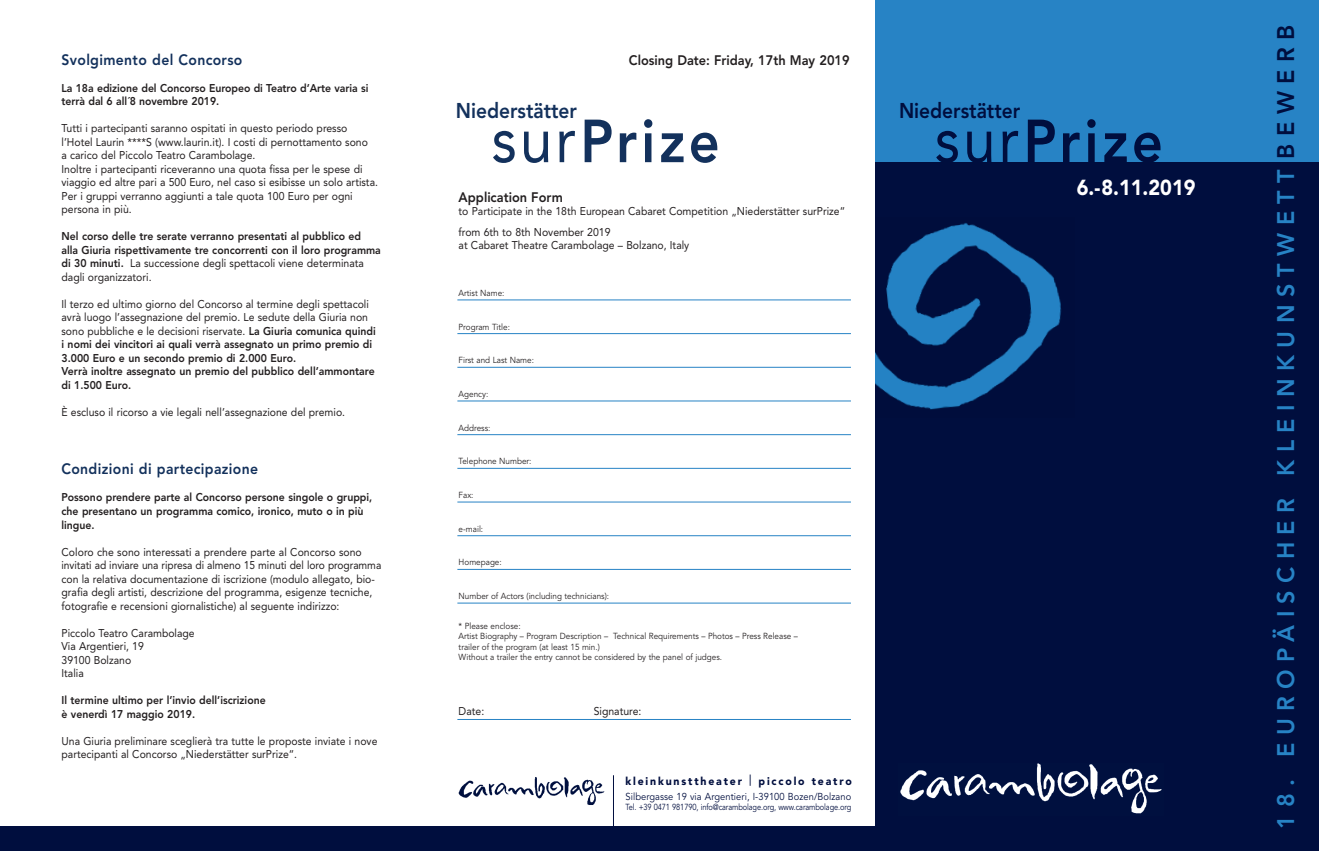
<style>
.page{position:relative;width:1319px;height:851px;background:#fff}
.page>*{position:absolute;margin:0;border:0;box-sizing:border-box;transform-origin:0 0}
.t1{font:800 60.12px "Avenir LT Std";color:#13315c;scale:.9 1}
.t2{font:800 60.12px "Avenir LT Std";color:#000e3e;scale:.9 1}
.t3{font:800 23.88px "Avenir LT Std";letter-spacing:.315em;color:#2783c5}
.t4{font:900 21.62px "Avenir LT Std";color:#fff;scale:.92 1}
.t5{font:800 21.25px "Avenir LT Std";color:#13315c;scale:.9 1}
.t6{font:800 21.25px "Avenir LT Std";color:#000e3e;scale:.9 1}
.t7{font:800 15px "Avenir LT Std";letter-spacing:.025em;color:#13315c;scale:.93 1}
.t8{font:800 13.75px "Avenir LT Std";color:#231f20;scale:.93 1}
.t9{font:11.25px/13.5px "Avenir LT Std";color:#231f20;scale:.93 1}
.t10{font:800 11.25px/13.5px "Avenir LT Std";color:#231f20;scale:.93 1}
.t11{font:900 11.12px "Avenir LT Std";letter-spacing:.175em;color:#000e3e;scale:.95 1}
.t12{font:10px "Avenir LT Std";letter-spacing:.01em;color:#000e3e;scale:.93 1}
.t13{font:8.75px/10.5px "Avenir LT Std";color:#231f20;scale:.93 1}
.t14{font:8.75px "Avenir LT Std";letter-spacing:-.01em;color:#000e3e;scale:.85 1}
.s1{font-weight:400}
.s2{font-weight:400;font-size:65.25px}
.s3{font-weight:500;font-size:11.25px}
.s4{color:#000e3e}
</style>
<div class="page">
<div style="left:875px;top:0;width:443px;height:207px;background:#2783c5"></div>
<div style="left:875px;top:162px;width:443px;height:688px;background:#000e3e"></div>
<img style="left:900px;top:763px;width:262px;height:51px">
<img style="left:875px;top:223px;width:186px;height:187px">
<img style="left:458px;top:777px;width:147px;height:28px">
<hr style="left:613px;top:775px;width:1px;height:75px;background:#000e3e">
<div style="left:0;top:826px;width:893px;height:24px;background:#000e3e"></div>
<hr style="left:457px;top:299px;width:393px;height:1px;background:#2783c5">
<hr style="left:457px;top:333px;width:393px;height:1px;background:#2783c5">
<hr style="left:457px;top:367px;width:393px;height:1px;background:#2783c5">
<hr style="left:457px;top:400px;width:393px;height:1px;background:#2783c5">
<hr style="left:457px;top:434px;width:393px;height:1px;background:#2783c5">
<hr style="left:457px;top:468px;width:393px;height:1px;background:#2783c5">
<hr style="left:457px;top:501px;width:393px;height:1px;background:#2783c5">
<hr style="left:457px;top:535px;width:393px;height:1px;background:#2783c5">
<hr style="left:457px;top:569px;width:393px;height:1px;background:#2783c5">
<hr style="left:457px;top:602px;width:393px;height:1px;background:#2783c5">
<hr style="left:457px;top:718px;width:393px;height:1px;background:#2783c5">
<h3 class="t7" style="left:61px;top:51px;width:196px">Svolgimento del Concorso</h3>
<p class="t10" style="left:61px;top:81px;width:331px">La 18a edizione del Concorso Europeo di Teatro d’Arte varia si terrà dal 6 all´8 novembre 2019.</p>
<p class="t9" style="left:61px;top:122px;width:342px">Tutti i partecipanti saranno ospitati in questo periodo presso l’Hotel Laurin ****S (www.laurin.it). I costi di pernottamento sono<br>a carico del Piccolo Teatro Carambolage.<br>Inoltre i partecipanti riceveranno una quota fissa per le spese di viaggio ed altre pari a 500 Euro, nel caso si esibisse un solo artista.<br>Per i gruppi verranno aggiunti a tale quota 100 Euro per ogni persona in più.</p>
<p class="t10" style="left:61px;top:230px;width:345px">Nel corso delle tre serate verranno presentati al pubblico ed<br>alla Giuria rispettivamente tre concorrenti con il loro programma di 30 minuti. <span class="s1">La successione degli spettacoli viene determinata dagli organizzatori.</span></p>
<p class="t10" style="left:61px;top:297px;width:339px"><span class="s1">Il terzo ed ultimo giorno del Concorso al termine degli spettacoli avrà luogo l’assegnazione del premio. Le sedute della Giuria non sono pubbliche e le decisioni riservate.</span> La Giuria comunica quindi i nomi dei vincitori ai quali verrà assegnato un primo premio di 3.000 Euro e un secondo premio di 2.000 Euro.<br>Verrà inoltre assegnato un premio del pubblico dell’ammontare di 1.500 Euro.</p>
<p class="t9" style="left:61px;top:405px;width:306px">È escluso il ricorso a vie legali nell’assegnazione del premio.</p>
<h3 class="t7" style="left:61px;top:460px;width:213px">Condizioni di partecipazione</h3>
<p class="t10" style="left:61px;top:491px;width:336px">Possono prendere parte al Concorso persone singole o gruppi, che presentano un programma comico, ironico, muto o in più lingue.</p>
<p class="t9" style="left:61px;top:545px;width:345px">Coloro che sono interessati a prendere parte al Concorso sono invitati ad inviare una ripresa di almeno 15 minuti del loro programma con la relativa documentazione di iscrizione (modulo allegato, bio&shy;grafia degli artisti, descrizione del programma, esigenze tecniche, fotografie e recensioni giornalistiche) al seguente indirizzo:</p>
<p class="t9" style="left:61px;top:626px;width:145px">Piccolo Teatro Carambolage<br>Via Argentieri, 19<br>39100 Bolzano<br>Italia</p>
<p class="t10" style="left:61px;top:693px;width:221px">Il termine ultimo per l’invio dell’iscrizione è venerdì 17 maggio 2019.</p>
<p class="t9" style="left:61px;top:734px;width:341px">Una Giuria preliminare sceglierà tra tutte le proposte inviate i nove partecipanti al Concorso „Niederstätter surPrize“.</p>
<p class="t8" style="left:628px;top:52px;width:239px">Closing Date: Friday, 17th May 2019</p>
<h3 class="t5" style="left:455px;top:98px;width:136px">N iederstätter</h3>
<h1 class="t1" style="left:491px;top:106px;width:255px"><span class="s2">sur</span>Prize</h1>
<p class="t8" style="left:458px;top:189px;width:113px">Application Form</p>
<p class="t9" style="left:458px;top:201px;width:417px;line-height:20.6px">to Participate in the 18th European Cabaret Competition „Niederstätter surPrize“ from 6th to 8th November 2019</p>
<p class="t9" style="left:458px;top:239px;width:249px">at Cabaret Theatre Carambolage – Bolzano, Italy</p>
<p class="t13" style="left:458px;top:288px;width:51px">Artist Name:</p>
<p class="t13" style="left:458px;top:322px;width:57px">Program Title:</p>
<p class="t13" style="left:458px;top:355px;width:82px">First and Last Name:</p>
<p class="t13" style="left:458px;top:389px;width:33px">Agency:</p>
<p class="t13" style="left:458px;top:422px;width:36px">Address:</p>
<p class="t13" style="left:458px;top:456px;width:80px">Telephone Number:</p>
<p class="t13" style="left:458px;top:490px;width:18px">Fax:</p>
<p class="t13" style="left:458px;top:523px;width:28px">e-mail:</p>
<p class="t13" style="left:458px;top:557px;width:48px">Homepage:</p>
<p class="t13" style="left:458px;top:591px;width:163px">Number of Actors (including technicians):</p>
<p class="t13" style="left:458px;top:620px;width:366px">* Please enclose:<br>Artist Biography – Program Description – Technical Requirements – Photos – Press Release – trailer of the program (at least 15 min.)<br>Without a trailer the entry cannot be considered by the panel of judges.</p>
<p class="t9" style="left:458px;top:704px;width:29px">Date:</p>
<p class="t9" style="left:593px;top:704px;width:53px">Signature:</p>
<p class="t11" style="left:625px;top:773px;width:240px">kleinkunsttheater <span class="s3">|</span> piccolo teatro</p>
<p class="t12" style="left:625px;top:790px;width:244px">Silbergasse 19 via Argentieri, I-39100 Bozen/Bolzano</p>
<p class="t14" style="left:625px;top:802px;width:267px">Tel. +39 0471 981790, info@carambolage.org, www.carambolage.org</p>
<h3 class="t6" style="left:898px;top:98px;width:136px">N iederstätter</h3>
<h1 class="t2" style="left:934px;top:106px;width:255px"><span class="s2">sur</span>Prize</h1>
<h3 class="t4" style="left:1076px;top:174px;width:131px">6.-8.11.2019</h3>
<h2 class="t3" style="left:1271px;top:828px;width:805px;rotate:-90deg">18. Europäische r Kle ink unstwett<span class="s4">bewe rb</span></h2>
</div>
